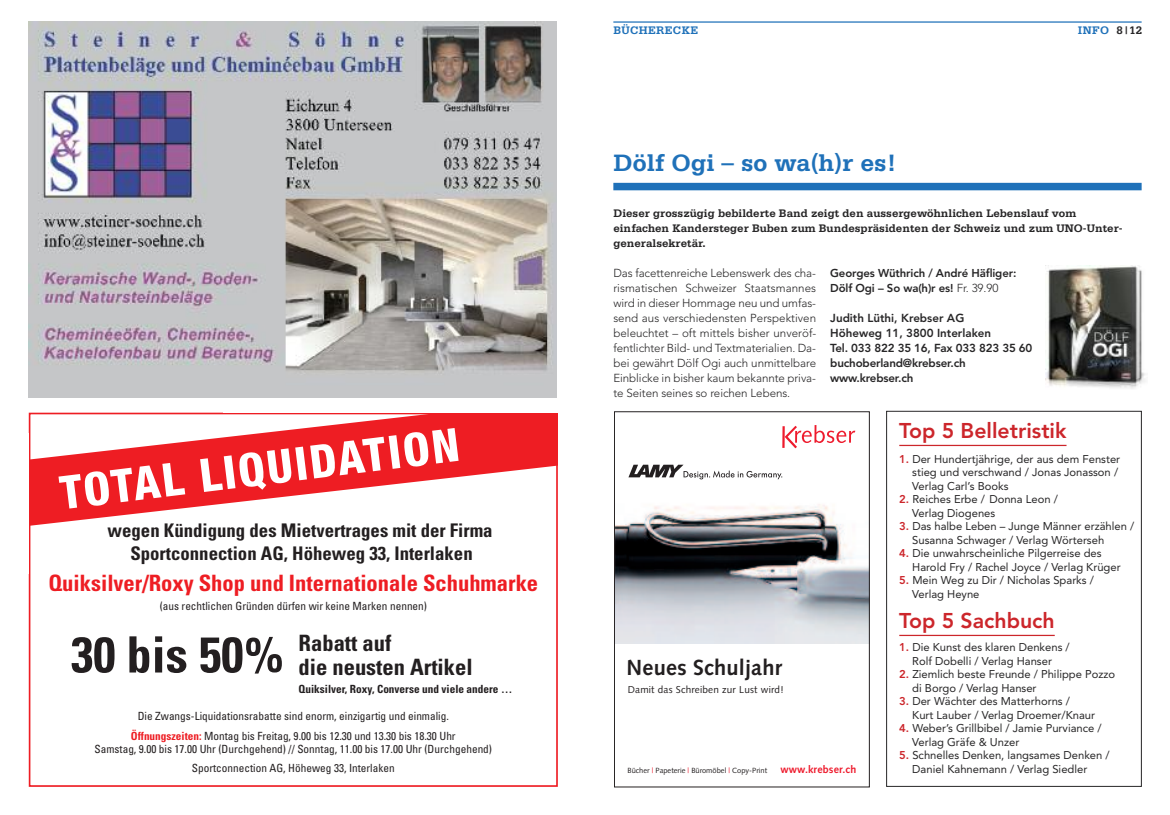
<style>
.page{position:relative;width:1170px;height:815px;background:#fff}
.page>*{position:absolute;margin:0;border:0;box-sizing:border-box;transform-origin:0 0}
.t1{font:700 condensed 50.12px "Univers";color:#231f20}
.t2{font:800 condensed 46.25px "Helvetica Neue";color:#fff}
.t3{font:700 25px "Serifa";color:#1f71b9}
.t4{font:700 condensed 22.5px "Univers";color:#ee1d23}
.t5{font:700 condensed 22.5px/23.8px "Univers";color:#231f20}
.t6{font:700 21.88px "Syntax";letter-spacing:.005em;color:#231f20}
.t7{font:800 21.25px "Avenir";color:#cc262b}
.t8{font:700 condensed 18.75px/22.5px "Univers";color:#231f20;text-align:center}
.t9{font:300 11.5px/15px "Avenir";letter-spacing:-.005em;color:#272627;text-align:justify}
.t10{font:700 11.5px/15px "Serifa";color:#272627}
.t11{font:800 11.5px/15px "Avenir";letter-spacing:-.015em;color:#272627}
.t12{font:700 11.5px "Serifa";letter-spacing:.03em;color:#1f71b9}
.t13{font:800 11.38px/15px "Avenir";letter-spacing:-.01em;color:#272627}
.t14{font:11.25px/13.5px "Avenir";color:#272627}
.t15{font:condensed 11.25px/19.4px "Univers";color:#231f20;text-align:center}
.t16{font:700 condensed 11.25px "Univers";color:#231f20}
.t17{font:10px "Syntax";letter-spacing:.02em;color:#231f20}
.t18{font:7.5px "Syntax";color:#231f20}
.s1{font-weight:700;color:#ee1d23}
.s2{color:#272627}
.s3{font-weight:300;font-size:11.5px}
.s4{color:#ee1b2d}
.s5{font-weight:700;font-size:10.62px;color:#ee1b2d}
.s6{font-weight:800;color:#cc262b}
</style>
<div class="page">
<div style="left:613px;top:183px;width:528px;height:7px;background:#1f71b9"></div>
<hr style="left:613px;top:21px;width:528px;height:2px;background:#1f71b9">
<img style="left:1045px;top:265px;width:100px;height:124px">
<div style="left:886px;top:411px;width:255px;height:376px;border:1px solid #272627"></div>
<hr style="left:899px;top:445px;width:167px;height:1px;background:#cc262b">
<hr style="left:899px;top:635px;width:155px;height:1px;background:#cc262b">
<img style="left:616px;top:476px;width:251px;height:167px">
<svg style="left:628px;top:465px;width:154px;height:14px"></svg>
<div style="left:614px;top:412px;width:255px;height:375px;border:1px solid #231f20"></div>
<svg style="left:784px;top:425px;width:71px;height:23px"></svg>
<hr style="left:782px;top:426px;width:2px;height:22px;background:#ee1b2d">
<img style="left:28px;top:21px;width:528px;height:376px">
<svg style="left:28px;top:412px;width:530px;height:115px;fill:#ee1d23"></svg>
<hr style="left:26px;top:434px;width:3px;height:140px;background:#fff">
<hr style="left:223px;top:411px;width:337px;height:2px;background:#fff">
<h2 class="t2" style="left:58px;top:477px;width:403px;rotate:-7deg">TOTAL LIQUIDATION</h2>
<h3 class="t8" style="left:108px;top:521px;width:386px">wegen Kündigung des Mietvertrages mit der Firma<br>Sportconnection AG, Höheweg 33, Interlaken</h3>
<h3 class="t4" style="left:48px;top:575px;width:491px">Quiksilver/Roxy Shop und Internationale Schuhmarke</h3>
<p class="t15" style="left:160px;top:597px;width:269px">(aus rechtlichen Gründen dürfen wir keine Marken nennen)</p>
<h1 class="t1" style="left:71px;top:636px;width:214px">30 bis 50%</h1>
<h3 class="t5" style="left:298px;top:633px;width:176px">Rabatt auf<br>die neusten Artikel</h3>
<p class="t16" style="left:298px;top:684px;width:215px">Quiksilver, Roxy, Converse und viele andere …</p>
<p class="t15" style="left:131px;top:707px;width:326px">Die Zwangs-Liquidationsrabatte sind enorm, einzigartig und einmalig.<br><span class="s1">Öffnungszeiten:</span> Montag bis Freitag, 9.00 bis 12.30 und 13.30 bis 18.30 Uhr</p>
<p class="t15" style="left:94px;top:740px;width:399px">Samstag, 9.00 bis 17.00 Uhr (Durchgehend) // Sonntag, 11.00 bis 17.00 Uhr (Durchgehend)<br>Sportconnection AG, Höheweg 33, Interlaken</p>
<p class="t12" style="left:613px;top:27px;width:86px">BÜCHERECKE</p>
<h3 class="t3" style="left:613px;top:155px;width:284px">Dölf Ogi – so wa(h)r es!</h3>
<p class="t12" style="left:1077px;top:27px;width:66px">INFO <span class="s2">8 |12</span></p>
<p class="t10" style="left:613px;top:206px;width:511px">Dieser grosszügig bebilderte Band zeigt den aussergewöhnlichen Lebenslauf vom einfachen Kandersteger Buben zum Bundespräsidenten der Schweiz und zum UNO-Unter&shy;generalsekretär.</p>
<p class="t9" style="left:613px;top:266px;width:204px">Das facettenreiche Lebenswerk des cha&shy;rismatischen Schweizer Staatsmannes wird in dieser Hommage neu und umfas&shy;send aus verschiedensten Perspektiven beleuchtet – oft mittels bisher unveröf&shy;fentlichter Bild- und Textmaterialien. Da&shy;bei gewährt Dölf Ogi auch unmittelbare Einblicke in bisher kaum bekannte priva&shy;te Seiten seines so reichen Lebens.</p>
<p class="t13" style="left:830px;top:266px;width:188px">Georges Wüthrich / André Häfliger:<br>Dölf Ogi – So wa(h)r es! <span class="s3">Fr. 39.90</span></p>
<p class="t11" style="left:830px;top:311px;width:204px">Judith Lüthi, Krebser AG<br>Höheweg 11, 3800 Interlaken<br>Tel. 033 822 35 16, Fax 033 823 35 60 buchoberland@krebser.ch www.krebser.ch</p>
<h3 class="t6" style="left:626px;top:659px;width:157px">Neues Schuljahr</h3>
<p class="t17" style="left:627px;top:685px;width:157px">Damit das Schreiben zur Lust wird!</p>
<p class="t18" style="left:627px;top:767px;width:230px">Bücher <span class="s4">|</span> Papeterie <span class="s4">|</span> Büromöbel <span class="s4">|</span> Copy-Print <span class="s5">www.krebser.ch</span></p>
<h3 class="t7" style="left:899px;top:422px;width:169px">Top 5 Belletristik</h3>
<p class="t14" style="left:912px;top:453px;width:209px;text-indent:-13px"><span class="s6">1.</span> Der Hundertjährige, der aus dem Fenster stieg und verschwand / Jonas Jonasson /<br>Verlag Carl’s Books</p>
<p class="t14" style="left:912px;top:494px;width:147px;text-indent:-13px"><span class="s6">2.</span> Reiches Erbe / Donna Leon /<br>Verlag Diogenes</p>
<p class="t14" style="left:912px;top:521px;width:223px;text-indent:-13px"><span class="s6">3.</span> Das halbe Leben – Junge Männer erzählen /<br>Susanna Schwager / Verlag Wörterseh</p>
<p class="t14" style="left:912px;top:548px;width:210px;text-indent:-13px"><span class="s6">4.</span> Die unwahrscheinliche Pilgerreise des<br>Harold Fry / Rachel Joyce / Verlag Krüger</p>
<p class="t14" style="left:912px;top:575px;width:183px;text-indent:-13px"><span class="s6">5.</span> Mein Weg zu Dir / Nicholas Sparks /<br>Verlag Heyne</p>
<h3 class="t7" style="left:899px;top:612px;width:157px">Top 5 Sachbuch</h3>
<p class="t14" style="left:899px;top:641px;width:172px;text-align:center"><span class="s6">1.</span> Die Kunst des klaren Denkens /<br>Rolf Dobelli / Verlag Hanser</p>
<p class="t14" style="left:912px;top:668px;width:204px;text-indent:-13px"><span class="s6">2.</span> Ziemlich beste Freunde / Philippe Pozzo di Borgo / Verlag Hanser</p>
<p class="t14" style="left:912px;top:695px;width:184px;text-indent:-13px"><span class="s6">3.</span> Der Wächter des Matterhorns /<br>Kurt Lauber / Verlag Droemer/Knaur</p>
<p class="t14" style="left:912px;top:722px;width:191px;text-indent:-13px"><span class="s6">4.</span> Weber’s Grillbibel / Jamie Purviance /<br>Verlag Gräfe &amp; Unzer</p>
<p class="t14" style="left:912px;top:749px;width:199px;text-indent:-13px"><span class="s6">5.</span> Schnelles Denken, langsames Denken /<br>Daniel Kahnemann / Verlag Siedler</p>
</div>
